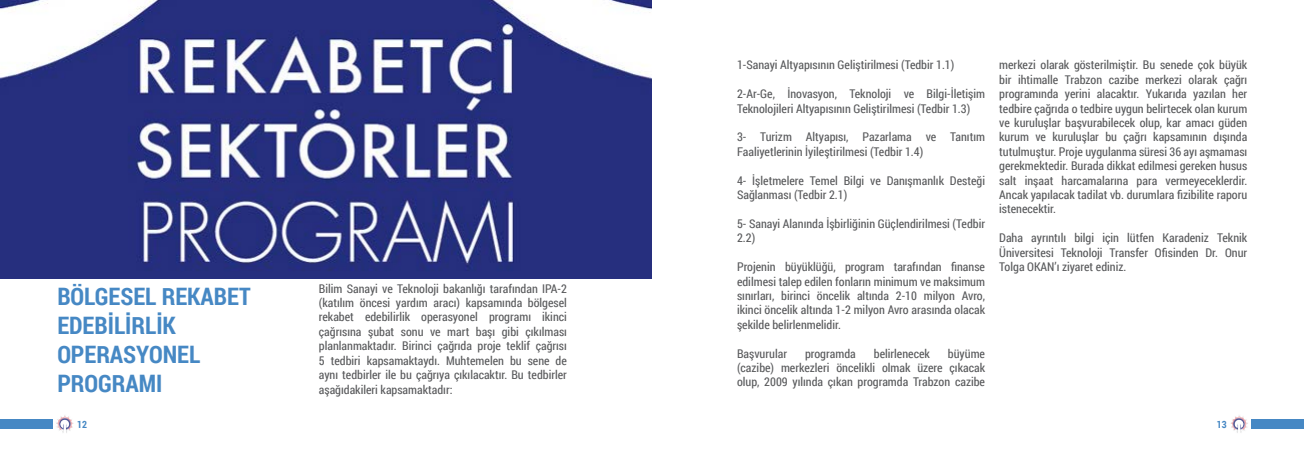
<style>
.page{position:relative;width:1304px;height:454px;background:#fff}
.page>*{position:absolute;margin:0;border:0;box-sizing:border-box;transform-origin:0 0}
.t1{font:700 24px/28.8px "Roboto Condensed";color:#4688c4}
.t2{font:12px/14.4px "Roboto Condensed";color:#58595b;text-align:justify}
.t3{font:700 10px "Roboto Condensed";color:#4688c4}
</style>
<div class="page">
<div style="left:0;top:419px;width:52px;height:10px;background:#4688c4"></div>
<div style="left:1252px;top:419px;width:52px;height:10px;background:#4688c4"></div>
<svg style="left:1231px;top:415px;width:17px;height:18px"></svg>
<svg style="left:56px;top:415px;width:18px;height:18px"></svg>
<img style="left:0;top:0;width:652px;height:278px">
<h1 class="t1" style="left:57px;top:281px;width:195px">BÖLGESEL REKABET<br>EDEBİLİRLİK<br>OPERASYONEL<br>PROGRAMI</h1>
<p class="t2" style="left:319px;top:280px;width:250px">Bilim Sanayi ve Teknoloji bakanlığı tarafından IPA-2 (katılım öncesi yardım aracı) kapsamında bölgesel rekabet edebilirlik operasyonel programı ikinci çağrısına şubat sonu ve mart başı gibi çıkılması planlanmaktadır. Birinci çağrıda proje teklif çağrısı 5 tedbiri kapsamaktaydı. Muhtemelen bu sene de aynı tedbirler ile bu çağrıya çıkılacaktır. Bu tedbirler aşağıdakileri kapsamaktadır:</p>
<p class="t2" style="left:737px;top:57px;width:219px">1-Sanayi Altyapısının Geliştirilmesi (Tedbir 1.1)</p>
<p class="t2" style="left:737px;top:86px;width:250px">2-Ar-Ge, İnovasyon, Teknoloji ve Bilgi-İletişim<br>Teknolojileri Altyapısının Geliştirilmesi (Tedbir 1.3)</p>
<p class="t2" style="left:737px;top:129px;width:250px">3- Turizm Altyapısı, Pazarlama ve Tanıtım<br>Faaliyetlerinin İyileştirilmesi (Tedbir 1.4)</p>
<p class="t2" style="left:737px;top:173px;width:250px">4- İşletmelere Temel Bilgi ve Danışmanlık Desteği<br>Sağlanması (Tedbir 2.1)</p>
<p class="t2" style="left:737px;top:216px;width:250px">5- Sanayi Alanında İşbirliğinin Güçlendirilmesi (Tedbir<br>2.2)</p>
<p class="t2" style="left:737px;top:259px;width:250px">Projenin büyüklüğü, program tarafından finanse edilmesi talep edilen fonların minimum ve maksimum sınırları, birinci öncelik altında 2-10 milyon Avro, ikinci öncelik altında 1-2 milyon Avro arasında olacak şekilde belirlenmelidir.</p>
<p class="t2" style="left:737px;top:345px;width:52px">Başvurular</p>
<p class="t2" style="left:805px;top:345px;width:52px">programda</p>
<p class="t2" style="left:874px;top:345px;width:58px">belirlenecek</p>
<p class="t2" style="left:737px;top:345px;width:250px;text-indent:211px">büyüme (cazibe) merkezleri öncelikli olmak üzere çıkacak olup, 2009 yılında çıkan programda Trabzon cazibe</p>
<p class="t2" style="left:999px;top:57px;width:250px">merkezi olarak gösterilmiştir. Bu senede çok büyük bir ihtimalle Trabzon cazibe merkezi olarak çağrı programında yerini alacaktır. Yukarıda yazılan her tedbire çağrıda o tedbire uygun belirtecek olan kurum ve kuruluşlar başvurabilecek olup, kar amacı güden kurum ve kuruluşlar bu çağrı kapsamının dışında tutulmuştur. Proje uygulanma süresi 36 ayı aşmaması gerekmektedir. Burada dikkat edilmesi gereken husus salt inşaat harcamalarına para vermeyeceklerdir.<br>Ancak yapılacak tadilat vb. durumlara fizibilite raporu istenecektir.</p>
<p class="t2" style="left:999px;top:230px;width:250px">Daha ayrıntılı bilgi için lütfen Karadeniz Teknik Üniversitesi Teknoloji Transfer Ofisinden Dr. Onur Tolga OKAN’ı ziyaret ediniz.</p>
<p class="t3" style="left:77px;top:417px;width:11px">12</p>
<p class="t3" style="left:1217px;top:417px;width:11px">13</p>
</div>
